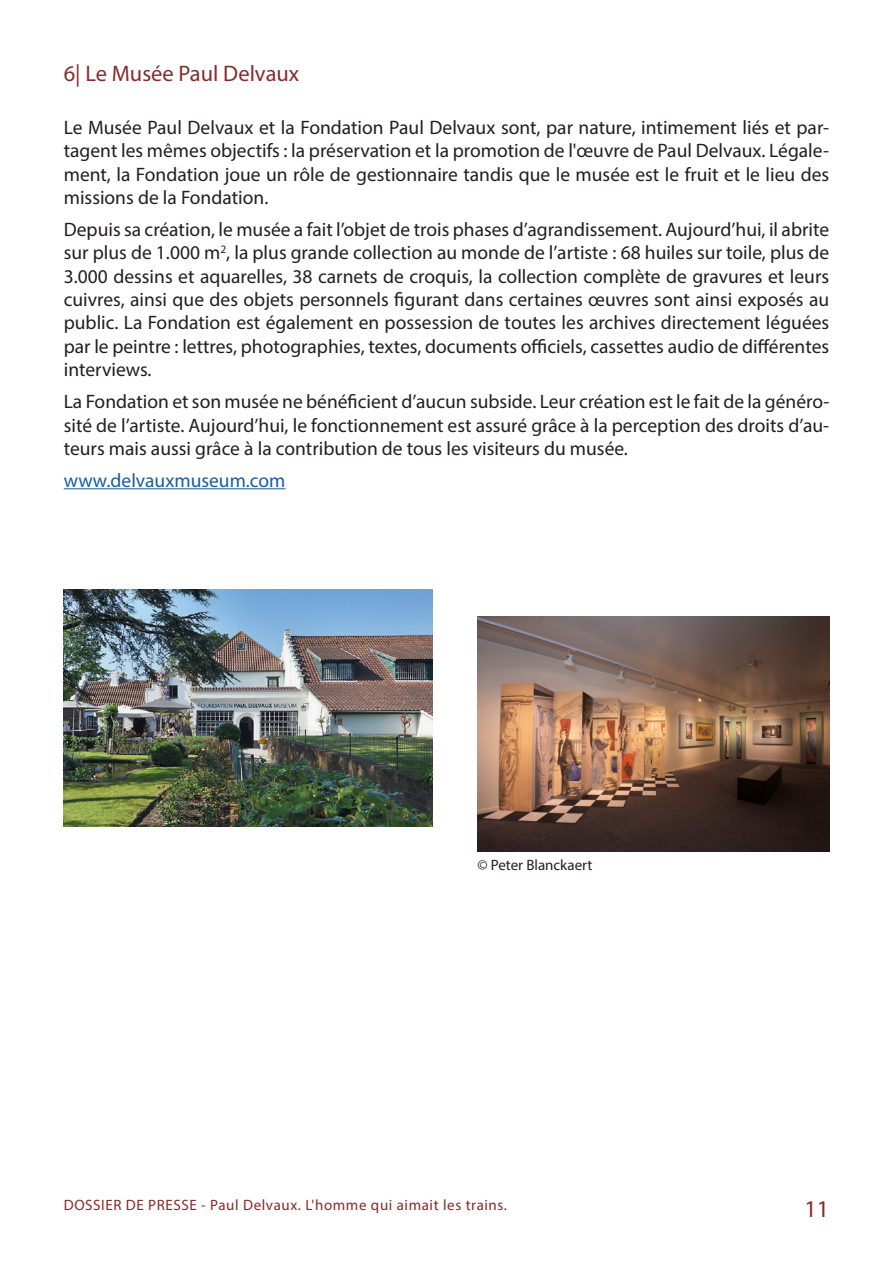
<style>
.page{position:relative;width:893px;height:1263px;background:#fff}
.page>*{position:absolute;margin:0;border:0;box-sizing:border-box;transform-origin:0 0}
.t1{font:24px "Myriad Pro";color:#872b2a}
.t2{font:22.5px "Myriad Pro";color:#872b2a}
.t3{font:19.5px/23.4px "Myriad Pro";color:#231f20;text-align:justify}
.t4{font:19.5px "Myriad Pro";color:#175d9e}
.t5{font:15px "Myriad Pro";letter-spacing:.04em;color:#862a28}
.t6{font:15px "Myriad Pro";color:#231f20}
</style>
<div class="page">
<hr style="left:64px;top:488px;width:222px;height:1px;background:#175d9e">
<img style="left:64px;top:589px;width:369px;height:237px">
<img style="left:477px;top:616px;width:352px;height:235px">
<p class="t2" style="left:64px;top:59px;width:237px">6| Le Musée Paul Delvaux</p>
<p class="t3" style="left:64px;top:115px;width:767px">Le Musée Paul Delvaux et la Fondation Paul Delvaux sont, par nature, intimement liés et par&shy;tagent les mêmes objectifs : la préservation et la promotion de l'œuvre de Paul Delvaux. Légale&shy;ment, la Fondation joue un rôle de gestionnaire tandis que le musée est le fruit et le lieu des missions de la Fondation.</p>
<p class="t3" style="left:64px;top:217px;width:767px">Depuis sa création, le musée a fait l’objet de trois phases d’agrandissement. Aujourd’hui, il abrite sur plus de 1.000 m<sup>2</sup>, la plus grande collection au monde de l’artiste : 68 huiles sur toile, plus de 3.000 dessins et aquarelles, 38 carnets de croquis, la collection complète de gravures et leurs cuivres, ainsi que des objets personnels figurant dans certaines œuvres sont ainsi exposés au public. La Fondation est également en possession de toutes les archives directement léguées par le peintre : lettres, photographies, textes, documents officiels, cassettes audio de différentes interviews.</p>
<p class="t3" style="left:64px;top:390px;width:767px">La Fondation et son musée ne bénéficient d’aucun subside. Leur création est le fait de la généro&shy;sité de l’artiste. Aujourd’hui, le fonctionnement est assuré grâce à la perception des droits d’au&shy;teurs mais aussi grâce à la contribution de tous les visiteurs du musée.</p>
<p class="t4" style="left:64px;top:468px;width:223px">www.delvauxmuseum.com</p>
<p class="t6" style="left:477px;top:855px;width:117px">© Peter Blanckaert</p>
<p class="t5" style="left:64px;top:1196px;width:445px">DOSSIER DE PRESSE - Paul Delvaux. L'homme qui aimait les trains.</p>
<p class="t1" style="left:805px;top:1194px;width:26px">11</p>
</div>
